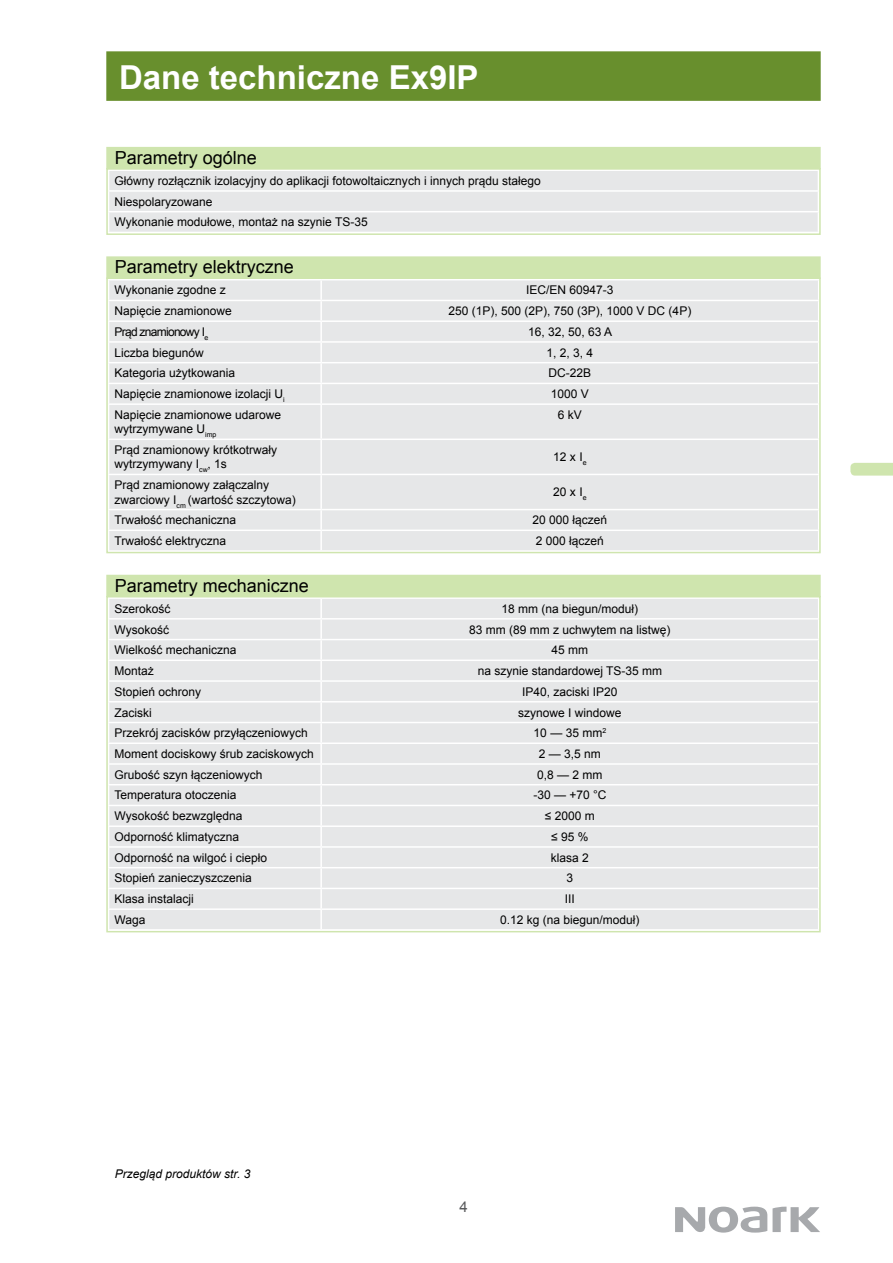
<style>
.page{position:relative;width:893px;height:1263px;background:#fff}
.page>*{position:absolute;margin:0;border:0;box-sizing:border-box;transform-origin:0 0}
.t1{font:700 33px "Arial";color:#fff}
.t2{font:18px "Arial";color:#000}
.t3{font:15px "Arial";color:#58595b}
.t4{font:12px/14.4px "Arial";color:#000}
.t5{font:italic 12px "Arial";color:#000}
.t6{font:12px "Arial";letter-spacing:-.06em;color:#000}
</style>
<div class="page">
<svg style="left:675px;top:1206px;width:145px;height:26px"></svg>
<svg style="left:850px;top:463px;width:43px;height:13px"></svg>
<div style="left:106px;top:51px;width:715px;height:50px;background:#688f2d"></div>
<div style="left:109px;top:171px;width:709px;height:61px;background:#e6e7e8"></div>
<div style="left:106px;top:168px;width:715px;height:67px;border:2px solid #cfe5ae"></div>
<div style="left:106px;top:147px;width:715px;height:22px;background:#cfe5ae"></div>
<div style="left:109px;top:280px;width:709px;height:270px;background:#e6e7e8"></div>
<div style="left:322px;top:322px;width:496px;height:228px;background:#e6e7e8"></div>
<hr style="left:320px;top:280px;width:2px;height:20px;background:#fff">
<hr style="left:108px;top:300px;width:213px;height:1px;background:#fff">
<hr style="left:321px;top:300px;width:498px;height:1px;background:#fff">
<svg style="left:320px;top:301px;width:2px;height:61px"></svg>
<hr style="left:320px;top:363px;width:2px;height:20px;background:#fff">
<svg style="left:320px;top:384px;width:2px;height:19px"></svg>
<hr style="left:320px;top:405px;width:2px;height:33px;background:#fff">
<hr style="left:320px;top:440px;width:2px;height:34px;background:#fff">
<hr style="left:320px;top:475px;width:2px;height:34px;background:#fff">
<hr style="left:320px;top:510px;width:2px;height:20px;background:#fff">
<svg style="left:320px;top:531px;width:2px;height:19px"></svg>
<hr style="left:108px;top:320px;width:213px;height:2px;background:#fff">
<hr style="left:321px;top:320px;width:498px;height:2px;background:#fff">
<hr style="left:108px;top:341px;width:213px;height:2px;background:#fff">
<hr style="left:321px;top:341px;width:498px;height:2px;background:#fff">
<hr style="left:108px;top:362px;width:213px;height:1px;background:#fff">
<hr style="left:321px;top:362px;width:498px;height:1px;background:#fff">
<hr style="left:108px;top:383px;width:213px;height:1px;background:#fff">
<hr style="left:321px;top:383px;width:498px;height:1px;background:#fff">
<hr style="left:108px;top:403px;width:213px;height:2px;background:#fff">
<hr style="left:321px;top:403px;width:498px;height:2px;background:#fff">
<hr style="left:108px;top:438px;width:213px;height:2px;background:#fff">
<hr style="left:321px;top:438px;width:498px;height:2px;background:#fff">
<hr style="left:108px;top:474px;width:213px;height:1px;background:#fff">
<hr style="left:321px;top:474px;width:498px;height:1px;background:#fff">
<hr style="left:108px;top:509px;width:213px;height:1px;background:#fff">
<hr style="left:321px;top:509px;width:498px;height:1px;background:#fff">
<hr style="left:108px;top:530px;width:213px;height:1px;background:#fff">
<hr style="left:321px;top:530px;width:498px;height:1px;background:#fff">
<div style="left:106px;top:277px;width:715px;height:276px;border:2px solid #cfe5ae"></div>
<div style="left:106px;top:256px;width:715px;height:23px;background:#cfe5ae"></div>
<div style="left:109px;top:599px;width:709px;height:330px;background:#e6e7e8"></div>
<div style="left:322px;top:661px;width:496px;height:268px;background:#e6e7e8"></div>
<svg style="left:320px;top:599px;width:2px;height:19px"></svg>
<hr style="left:108px;top:618px;width:213px;height:1px;background:#fff">
<hr style="left:321px;top:618px;width:498px;height:1px;background:#fff">
<hr style="left:320px;top:619px;width:2px;height:20px;background:#fff">
<hr style="left:108px;top:639px;width:213px;height:1px;background:#fff">
<hr style="left:321px;top:639px;width:498px;height:1px;background:#fff">
<hr style="left:108px;top:659px;width:213px;height:2px;background:#fff">
<hr style="left:321px;top:659px;width:498px;height:2px;background:#fff">
<hr style="left:108px;top:680px;width:213px;height:2px;background:#fff">
<hr style="left:321px;top:680px;width:498px;height:2px;background:#fff">
<svg style="left:320px;top:640px;width:2px;height:61px"></svg>
<hr style="left:320px;top:702px;width:2px;height:20px;background:#fff">
<svg style="left:320px;top:723px;width:2px;height:61px"></svg>
<hr style="left:320px;top:785px;width:2px;height:20px;background:#fff">
<svg style="left:320px;top:806px;width:2px;height:61px"></svg>
<hr style="left:320px;top:868px;width:2px;height:20px;background:#fff">
<svg style="left:320px;top:889px;width:2px;height:40px"></svg>
<hr style="left:108px;top:701px;width:213px;height:1px;background:#fff">
<hr style="left:321px;top:701px;width:498px;height:1px;background:#fff">
<hr style="left:108px;top:722px;width:213px;height:1px;background:#fff">
<hr style="left:321px;top:722px;width:498px;height:1px;background:#fff">
<hr style="left:108px;top:742px;width:213px;height:2px;background:#fff">
<hr style="left:321px;top:742px;width:498px;height:2px;background:#fff">
<hr style="left:108px;top:763px;width:213px;height:2px;background:#fff">
<hr style="left:321px;top:763px;width:498px;height:2px;background:#fff">
<hr style="left:108px;top:784px;width:213px;height:1px;background:#fff">
<hr style="left:321px;top:784px;width:498px;height:1px;background:#fff">
<hr style="left:108px;top:805px;width:213px;height:1px;background:#fff">
<hr style="left:321px;top:805px;width:498px;height:1px;background:#fff">
<hr style="left:108px;top:825px;width:213px;height:2px;background:#fff">
<hr style="left:321px;top:825px;width:498px;height:2px;background:#fff">
<hr style="left:108px;top:846px;width:213px;height:2px;background:#fff">
<hr style="left:321px;top:846px;width:498px;height:2px;background:#fff">
<hr style="left:108px;top:867px;width:213px;height:1px;background:#fff">
<hr style="left:321px;top:867px;width:498px;height:1px;background:#fff">
<hr style="left:108px;top:888px;width:213px;height:1px;background:#fff">
<hr style="left:321px;top:888px;width:498px;height:1px;background:#fff">
<hr style="left:108px;top:908px;width:213px;height:2px;background:#fff">
<hr style="left:321px;top:908px;width:498px;height:2px;background:#fff">
<div style="left:106px;top:596px;width:715px;height:336px;border:2px solid #cfe5ae"></div>
<div style="left:106px;top:575px;width:715px;height:22px;background:#cfe5ae"></div>
<h1 class="t1" style="left:119px;top:55px;width:361px">Dane techniczne Ex9IP</h1>
<h2 class="t2" style="left:115px;top:146px;width:144px">Parametry ogólne</h2>
<p class="t4" style="left:115px;top:171px;width:428px;line-height:20.7px">Główny rozłącznik izolacyjny do aplikacji fotowoltaicznych i innych prądu stałego<br>Niespolaryzowane<br>Wykonanie modułowe, montaż na szynie TS-35</p>
<h2 class="t2" style="left:115px;top:255px;width:181px">Parametry elektryczne</h2>
<p class="t4" style="left:115px;top:283px;width:113px">Wykonanie zgodne z</p>
<p class="t4" style="left:526px;top:283px;width:89px">IEC/EN 60947-3</p>
<p class="t4" style="left:115px;top:304px;width:119px">Napięcie znamionowe</p>
<p class="t4" style="left:448px;top:304px;width:244px">250 (1P), 500 (2P), 750 (3P), 1000 V DC (4P)</p>
<p class="t6" style="left:115px;top:324px;width:95px">Prąd znamionowy I<sub>e</sub></p>
<p class="t4" style="left:528px;top:325px;width:86px">16, 32, 50, 63 A</p>
<p class="t4" style="left:115px;top:345px;width:91px">Liczba biegunów</p>
<p class="t4" style="left:547px;top:345px;width:48px">1, 2, 3, 4</p>
<p class="t4" style="left:115px;top:366px;width:122px">Kategoria użytkowania</p>
<p class="t4" style="left:549px;top:366px;width:44px">DC-22B</p>
<p class="t4" style="left:115px;top:387px;width:172px">Napięcie znamionowe izolacji U<sub>i</sub></p>
<p class="t4" style="left:551px;top:387px;width:40px">1000 V</p>
<p class="t4" style="left:115px;top:408px;width:168px">Napięcie znamionowe udarowe wytrzymywane U<sub>imp</sub></p>
<p class="t4" style="left:558px;top:408px;width:26px">6 kV</p>
<p class="t4" style="left:115px;top:443px;width:164px">Prąd znamionowy krótkotrwały wytrzymywany I<sub>cw</sub>, 1s</p>
<p class="t4" style="left:553px;top:450px;width:35px">12 x I<sub>e</sub></p>
<p class="t4" style="left:115px;top:478px;width:183px">Prąd znamionowy załączalny zwarciowy I<sub>cm</sub> (wartość szczytowa)</p>
<p class="t4" style="left:553px;top:485px;width:35px">20 x I<sub>e</sub></p>
<p class="t4" style="left:115px;top:513px;width:123px">Trwałość mechaniczna</p>
<p class="t4" style="left:533px;top:513px;width:76px">20 000 łączeń</p>
<p class="t4" style="left:115px;top:534px;width:113px">Trwałość elektryczna</p>
<p class="t4" style="left:536px;top:534px;width:70px">2 000 łączeń</p>
<h2 class="t2" style="left:115px;top:574px;width:196px">Parametry mechaniczne</h2>
<p class="t4" style="left:115px;top:601px;width:58px">Szerokość</p>
<p class="t4" style="left:502px;top:601px;width:138px">18 mm (na biegun/moduł)</p>
<p class="t4" style="left:115px;top:622px;width:56px">Wysokość</p>
<p class="t4" style="left:469px;top:622px;width:203px">83 mm (89 mm z uchwytem na listwę)</p>
<p class="t4" style="left:115px;top:643px;width:124px">Wielkość mechaniczna</p>
<p class="t4" style="left:552px;top:643px;width:38px">45 mm</p>
<p class="t4" style="left:115px;top:664px;width:41px">Montaż</p>
<p class="t4" style="left:478px;top:664px;width:186px">na szynie standardowej TS-35 mm</p>
<p class="t4" style="left:115px;top:684px;width:88px">Stopień ochrony</p>
<p class="t4" style="left:522px;top:684px;width:97px">IP40, zaciski IP20</p>
<p class="t4" style="left:115px;top:705px;width:39px">Zaciski</p>
<p class="t4" style="left:518px;top:705px;width:105px">szynowe I windowe</p>
<p class="t4" style="left:115px;top:726px;width:195px">Przekrój zacisków przyłączeniowych</p>
<p class="t4" style="left:534px;top:726px;width:74px">10 — 35 mm<sup>2</sup></p>
<p class="t4" style="left:115px;top:747px;width:201px">Moment dociskowy śrub zaciskowych</p>
<p class="t4" style="left:539px;top:747px;width:64px">2 — 3,5 nm</p>
<p class="t4" style="left:115px;top:767px;width:150px">Grubość szyn łączeniowych</p>
<p class="t4" style="left:537px;top:767px;width:67px">0,8 — 2 mm</p>
<p class="t4" style="left:115px;top:788px;width:124px">Temperatura otoczenia</p>
<p class="t4" style="left:533px;top:788px;width:75px">-30 — +70 °C</p>
<p class="t4" style="left:115px;top:809px;width:129px">Wysokość bezwzględna</p>
<p class="t4" style="left:545px;top:809px;width:51px">≤ 2000 m</p>
<p class="t4" style="left:115px;top:830px;width:126px">Odporność klimatyczna</p>
<p class="t4" style="left:551px;top:830px;width:39px">≤ 95 %</p>
<p class="t4" style="left:115px;top:850px;width:154px">Odporność na wilgoć i ciepło</p>
<p class="t4" style="left:551px;top:850px;width:40px">klasa 2</p>
<p class="t4" style="left:115px;top:871px;width:139px">Stopień zanieczyszczenia</p>
<p class="t4" style="left:567px;top:871px;width:8px">3</p>
<p class="t4" style="left:115px;top:892px;width:81px">Klasa instalacji</p>
<p class="t4" style="left:565px;top:892px;width:12px">III</p>
<p class="t4" style="left:115px;top:913px;width:32px">Waga</p>
<p class="t4" style="left:500px;top:913px;width:141px">0.12 kg (na biegun/moduł)</p>
<p class="t5" style="left:115px;top:1166px;width:137px">Przegląd produktów str. 3</p>
<p class="t3" style="left:459px;top:1197px;width:10px">4</p>
</div>
